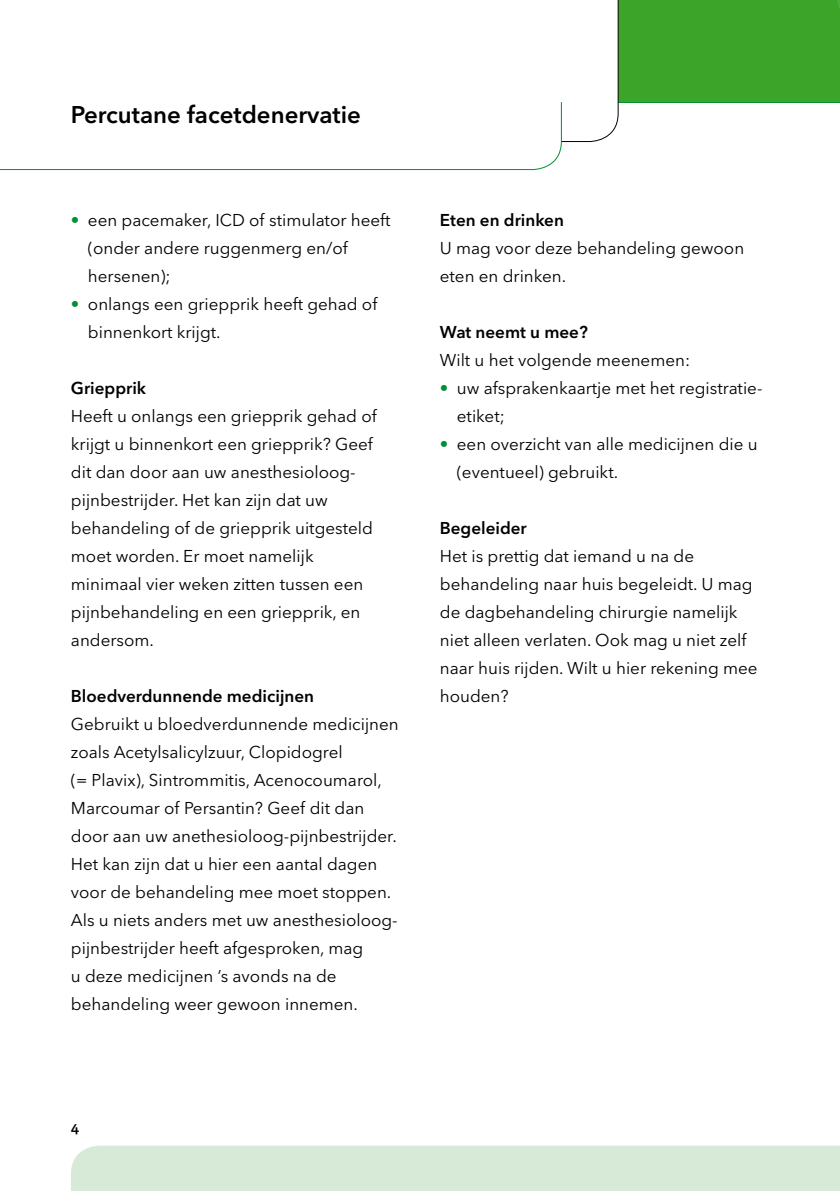
<style>
.page{position:relative;width:840px;height:1191px;background:#fff}
.page>*{position:absolute;margin:0;border:0;box-sizing:border-box;transform-origin:0 0}
.t1{font:600 24px "Avenir Next LT Pro";color:#000}
.t2{font:17px/28px "Avenir Next LT Pro";color:#000}
.t3{font:600 17px "Avenir Next LT Pro";color:#000}
.t4{font:600 14px "Avenir Next LT Pro";color:#000}
.s1{font-family:"Helvetica Neue LT";color:#009037}
</style>
<div class="page">
<div style="left:71px;top:1145px;width:768px;height:46px;background:#d7ead7"></div>
<svg style="left:0;top:0;width:840px;height:171px"></svg>
<h1 class="t1" style="left:71px;top:99px;width:291px">Percutane facetdenervatie</h1>
<p class="t2" style="left:88px;top:206px;width:304px;text-indent:-17px"><span class="s1">•</span> een pacemaker, ICD of stimulator heeft (onder andere ruggenmerg en/of hersenen);</p>
<p class="t2" style="left:88px;top:290px;width:291px;text-indent:-17px"><span class="s1">•</span> onlangs een griepprik heeft gehad of binnenkort krijgt.</p>
<p class="t3" style="left:71px;top:378px;width:77px">Griepprik</p>
<p class="t2" style="left:71px;top:402px;width:307px">Heeft u onlangs een griepprik gehad of krijgt u binnenkort een griepprik? Geef dit dan door aan uw anesthesioloog&shy;pijnbestrijder. Het kan zijn dat uw behandeling of de griepprik uitgesteld moet worden. Er moet namelijk minimaal vier weken zitten tussen een pijnbehandeling en een griepprik, en andersom.</p>
<p class="t3" style="left:71px;top:686px;width:244px">Bloedverdunnende medicijnen</p>
<p class="t2" style="left:71px;top:710px;width:329px">Gebruikt u bloedverdunnende medicijnen zoals Acetylsalicylzuur, Clopidogrel<br>(= Plavix), Sintrommitis, Acenocoumarol, Marcoumar of Persantin? Geef dit dan door aan uw anethesioloog-pijnbestrijder.<br>Het kan zijn dat u hier een aantal dagen voor de behandeling mee moet stoppen.<br>Als u niets anders met uw anesthesioloog&shy;pijnbestrijder heeft afgesproken, mag<br>u deze medicijnen ’s avonds na de behandeling weer gewoon innemen.</p>
<p class="t3" style="left:439px;top:210px;width:125px">Eten en drinken</p>
<p class="t2" style="left:439px;top:234px;width:306px">U mag voor deze behandeling gewoon eten en drinken.</p>
<p class="t3" style="left:439px;top:322px;width:149px">Wat neemt u mee?</p>
<p class="t2" style="left:439px;top:346px;width:251px">Wilt u het volgende meenemen:</p>
<p class="t2" style="left:456px;top:374px;width:307px;text-indent:-17px"><span class="s1">•</span> uw afsprakenkaartje met het registratie&shy;etiket;</p>
<p class="t2" style="left:456px;top:430px;width:302px;text-indent:-17px"><span class="s1">•</span> een overzicht van alle medicijnen die u (eventueel) gebruikt.</p>
<p class="t3" style="left:439px;top:518px;width:88px">Begeleider</p>
<p class="t2" style="left:439px;top:542px;width:319px">Het is prettig dat iemand u na de behandeling naar huis begeleidt. U mag de dagbehandeling chirurgie namelijk niet alleen verlaten. Ook mag u niet zelf naar huis rijden. Wilt u hier rekening mee houden?</p>
<p class="t4" style="left:71px;top:1118px;width:10px">4</p>
</div>
